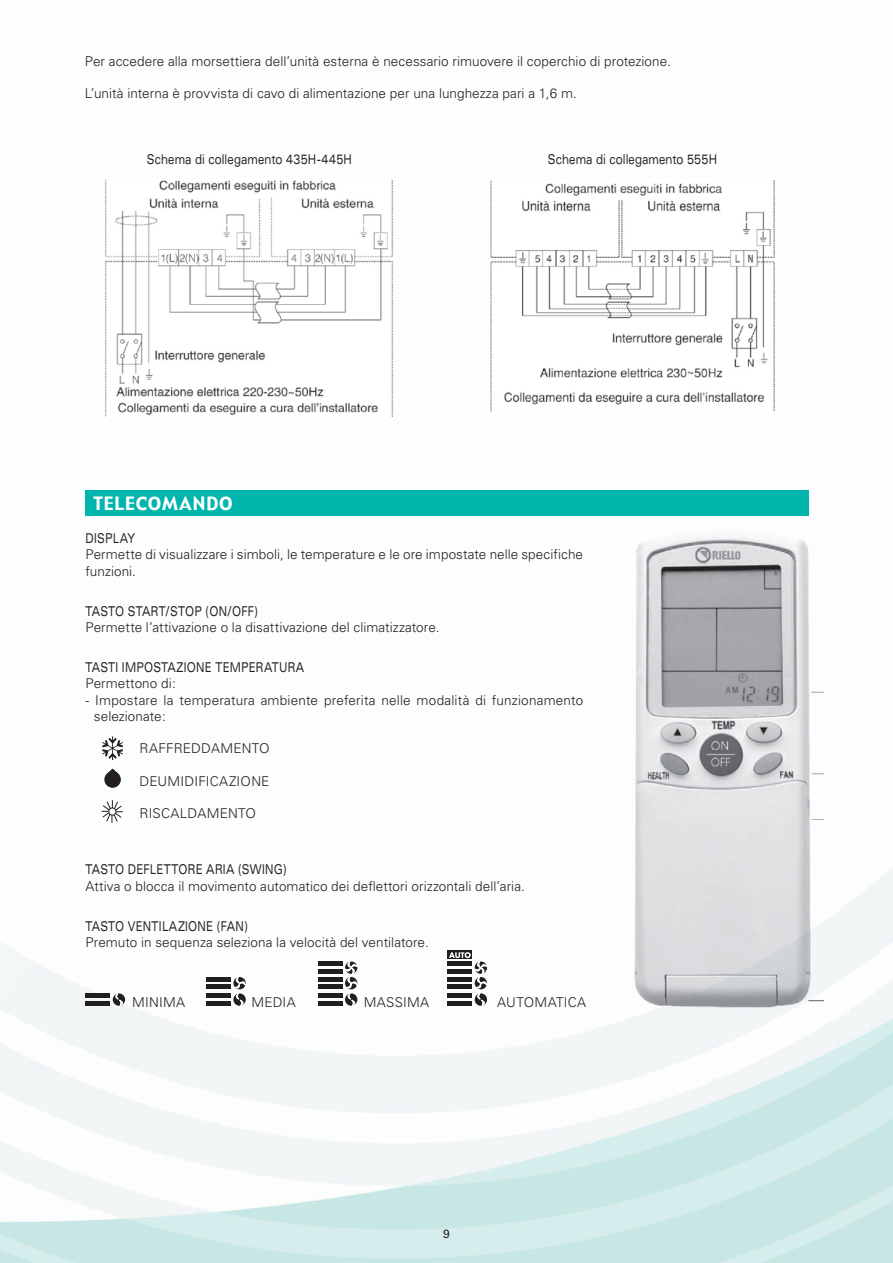
<style>
.page{position:relative;width:893px;height:1263px;background:#fff}
.page>*{position:absolute;margin:0;border:0;box-sizing:border-box;transform-origin:0 0}
.t1{font:18px "Gadget";letter-spacing:.05em;color:#fff}
.t2{font:300 13.5px/16.2px "Univers";letter-spacing:.005em;color:#231f20}
.t3{font:expanded 13.5px "Univers";letter-spacing:.02em;color:#231f20;scale:.7 1}
.t4{font:300 13.5px "Univers";letter-spacing:.025em;color:#231f20}
.t5{font:12px "Univers";color:#231f20}
</style>
<div class="page">
<img style="left:0;top:490px;width:892px;height:773px">
<img style="left:105px;top:179px;width:288px;height:238px">
<img style="left:490px;top:180px;width:285px;height:232px">
<div style="left:85px;top:490px;width:723px;height:25px;background:#00b5ac"></div>
<svg style="left:104px;top:768px;width:17px;height:20px"></svg>
<svg style="left:101px;top:800px;width:22px;height:23px"></svg>
<div style="left:109px;top:808px;width:7px;height:7px;background:#fff;border-radius:50%"></div>
<div style="left:109px;top:808px;width:7px;height:7px;border:1px solid #231f20;border-radius:50%"></div>
<svg style="left:102px;top:737px;width:21px;height:23px"></svg>
<svg style="left:113px;top:994px;width:13px;height:13px"></svg>
<div style="left:85px;top:993px;width:25px;height:5px;background:#231f20"></div>
<div style="left:85px;top:1001px;width:25px;height:5px;background:#231f20"></div>
<div style="left:206px;top:977px;width:25px;height:5px;background:#231f20"></div>
<div style="left:206px;top:984px;width:25px;height:5px;background:#231f20"></div>
<svg style="left:233px;top:977px;width:14px;height:30px"></svg>
<div style="left:206px;top:993px;width:25px;height:5px;background:#231f20"></div>
<div style="left:206px;top:1001px;width:25px;height:5px;background:#231f20"></div>
<hr style="left:318px;top:962px;width:24px;height:4px;background:#231f20">
<div style="left:318px;top:969px;width:24px;height:5px;background:#231f20"></div>
<div style="left:318px;top:977px;width:24px;height:5px;background:#231f20"></div>
<div style="left:318px;top:984px;width:24px;height:5px;background:#231f20"></div>
<svg style="left:344px;top:961px;width:14px;height:45px"></svg>
<div style="left:318px;top:993px;width:24px;height:5px;background:#231f20"></div>
<div style="left:318px;top:1001px;width:24px;height:5px;background:#231f20"></div>
<div style="left:447px;top:951px;width:25px;height:8px;background:#231f20"></div>
<hr style="left:447px;top:962px;width:25px;height:4px;background:#231f20">
<div style="left:447px;top:969px;width:25px;height:5px;background:#231f20"></div>
<div style="left:447px;top:977px;width:25px;height:5px;background:#231f20"></div>
<div style="left:447px;top:984px;width:25px;height:5px;background:#231f20"></div>
<div style="left:447px;top:993px;width:25px;height:5px;background:#231f20"></div>
<div style="left:447px;top:1001px;width:25px;height:5px;background:#231f20"></div>
<svg style="left:449px;top:952px;width:39px;height:54px"></svg>
<img style="left:621px;top:521px;width:202px;height:500px">
<p class="t2" style="left:85px;top:54px;width:587px">Per accedere alla morsettiera dell’unità esterna è necessario rimuovere il coperchio di protezione.</p>
<p class="t2" style="left:85px;top:87px;width:493px">L’unità interna è provvista di cavo di alimentazione per una lunghezza pari a 1,6 m.</p>
<p class="t3" style="left:147px;top:154px;width:294px">Schema di collegamento 435H-445H</p>
<p class="t3" style="left:548px;top:155px;width:243px">Schema di collegamento 555H</p>
<h1 class="t1" style="left:93px;top:492px;width:141px">TELECOMANDO</h1>
<p class="t3" style="left:85px;top:533px;width:72px">DISPLAY</p>
<p class="t2" style="left:85px;top:548px;width:499px">Permette di visualizzare i simboli, le temperature e le ore impostate nelle specifiche funzioni.</p>
<p class="t3" style="left:85px;top:606px;width:248px">TASTO START/STOP (ON/OFF)</p>
<p class="t2" style="left:85px;top:620px;width:355px">Permette l’attivazione o la disattivazione del climatizzatore.</p>
<p class="t3" style="left:85px;top:662px;width:314px">TASTI IMPOSTAZIONE TEMPERATURA</p>
<p class="t2" style="left:85px;top:677px;width:92px">Permettono di:</p>
<p class="t2" style="left:94px;top:693px;width:490px;text-indent:-9px">- Impostare la temperatura ambiente preferita nelle modalità di funzionamento selezionate:</p>
<p class="t2" style="left:139px;top:741px;width:132px">RAFFREDDAMENTO</p>
<p class="t2" style="left:139px;top:774px;width:131px">DEUMIDIFICAZIONE</p>
<p class="t2" style="left:139px;top:806px;width:118px">RISCALDAMENTO</p>
<p class="t3" style="left:85px;top:865px;width:289px">TASTO DEFLETTORE ARIA (SWING)</p>
<p class="t2" style="left:85px;top:879px;width:441px">Attiva o blocca il movimento automatico dei deflettori orizzontali dell’aria.</p>
<p class="t3" style="left:85px;top:921px;width:233px">TASTO VENTILAZIONE (FAN)</p>
<p class="t2" style="left:85px;top:935px;width:345px">Premuto in sequenza seleziona la velocità del ventilatore.</p>
<p class="t2" style="left:132px;top:996px;width:54px">MINIMA</p>
<p class="t2" style="left:251px;top:996px;width:46px">MEDIA</p>
<p class="t4" style="left:364px;top:998px;width:67px">MASSIMA</p>
<p class="t2" style="left:497px;top:996px;width:90px">AUTOMATICA</p>
<p class="t5" style="left:443px;top:1229px;width:8px">9</p>
</div>
